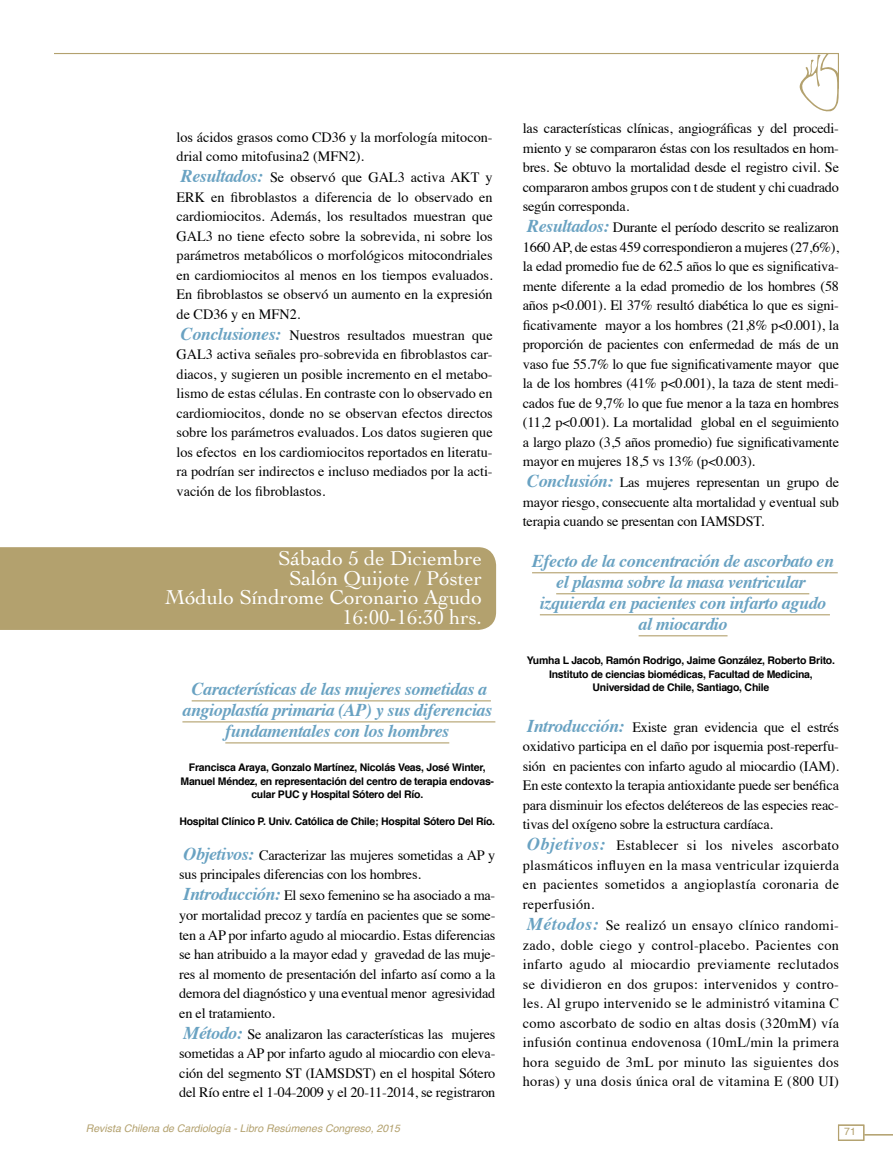
<style>
.page{position:relative;width:893px;height:1170px;background:#fff}
.page>*{position:absolute;margin:0;border:0;box-sizing:border-box;transform-origin:0 0}
.t1{font:21px/19.5px "Cochin";color:#fff;text-align:right}
.t2{font:italic 700 18px/21px "Times";letter-spacing:-.025em;color:#69a2c2;text-align:center}
.t3{font:14.25px/19.5px "Times";color:#000;text-align:justify}
.t4{font:14.25px/19.5px "Times";letter-spacing:.02em;color:#000;text-align:center}
.t5{font:700 10.5px/13.5px "Helvetica";letter-spacing:-.025em;color:#000;text-align:center}
.t6{font:italic 10.5px "Helvetica";color:#b3a16e}
.t7{font:10.5px "Helvetica";color:#b3a16e}
.s1{font-weight:700;font-style:italic;font-size:18px;color:#69a2c2}
</style>
<div class="page">
<svg style="left:54px;top:53px;width:785px;height:59px"></svg>
<svg style="left:864px;top:1134px;width:29px;height:1px"></svg>
<div style="left:838px;top:1124px;width:26px;height:16px;border:1px solid #b3a16e"></div>
<hr style="left:532px;top:572px;width:306px;height:1px;background:#b3a16e">
<hr style="left:556px;top:593px;width:253px;height:1px;background:#b3a16e">
<hr style="left:540px;top:614px;width:290px;height:1px;background:#b3a16e">
<hr style="left:639px;top:635px;width:88px;height:1px;background:#b3a16e">
<hr style="left:192px;top:700px;width:299px;height:1px;background:#b3a16e">
<hr style="left:182px;top:721px;width:313px;height:1px;background:#b3a16e">
<hr style="left:225px;top:742px;width:224px;height:1px;background:#b3a16e">
<div style="left:0;top:547px;width:496px;height:83px;background:#b3a16e"></div>
<p class="t3" style="left:177px;top:126px;width:318px">los ácidos grasos como CD36 y la morfología mitocon&shy;drial como mitofusina2 (MFN2).</p>
<p class="t3" style="left:177px;top:166px;width:318px;text-indent:4px"><span class="s1">Resultados:</span> Se observó que GAL3 activa AKT y ERK en fibroblastos a diferencia de lo observado en cardiomiocitos. Además, los resultados muestran que GAL3 no tiene efecto sobre la sobrevida, ni sobre los parámetros metabólicos o morfológicos mitocondriales en cardiomiocitos al menos en los tiempos evaluados.<br>En fibroblastos se observó un aumento en la expresión de CD36 y en MFN2.</p>
<p class="t3" style="left:177px;top:324px;width:318px;text-indent:4px"><span class="s1">Conclusiones:</span> Nuestros resultados muestran que GAL3 activa señales pro-sobrevida en fibroblastos car&shy;diacos, y sugieren un posible incremento en el metabo&shy;lismo de estas células. En contraste con lo observado en cardiomiocitos, donde no se observan efectos directos sobre los parámetros evaluados. Los datos sugieren que los efectos en los cardiomiocitos reportados en literatu&shy;ra podrían ser indirectos e incluso mediados por la acti&shy;vación de los fibroblastos.</p>
<h1 class="t1" style="left:165px;top:548px;width:319px">Sábado 5 de Diciembre<br>Salón Quijote / Póster<br>Módulo Síndrome Coronario Agudo<br>16:00-16:30 hrs.</h1>
<p class="t2" style="left:182px;top:676px;width:311px">Características de las mujeres sometidas a angioplastía primaria (AP) y sus diferencias fundamentales con los hombres</p>
<p class="t5" style="left:181px;top:761px;width:315px">Francisca Araya, Gonzalo Martínez, Nicolás Veas, José Winter,<br>Manuel Méndez, en representación del centro de terapia endovas&shy;cular PUC y Hospital Sótero del Río.</p>
<p class="t5" style="left:179px;top:815px;width:317px">Hospital Clínico P. Univ. Católica de Chile; Hospital Sótero Del Río.</p>
<p class="t3" style="left:179px;top:844px;width:318px;text-indent:4px"><span class="s1">Objetivos:</span> Caracterizar las mujeres sometidas a AP y sus principales diferencias con los hombres.</p>
<p class="t3" style="left:179px;top:884px;width:318px;text-indent:4px"><span class="s1">Introducción:</span> El sexo femenino se ha asociado a ma&shy;yor mortalidad precoz y tardía en pacientes que se some&shy;ten a AP por infarto agudo al miocardio. Estas diferencias se han atribuido a la mayor edad y gravedad de las muje&shy;res al momento de presentación del infarto así como a la demora del diagnóstico y una eventual menor agresividad en el tratamiento.</p>
<p class="t3" style="left:179px;top:1022px;width:318px;text-align:center"><span class="s1">Método:</span> Se analizaron las características las mujeres sometidas a AP por infarto agudo al miocardio con eleva&shy;ción del segmento ST (IAMSDST) en el hospital Sótero del Río entre el 1-04-2009 y el 20-11-2014, se registraron</p>
<p class="t3" style="left:523px;top:117px;width:318px">las características clínicas, angiográficas y del procedi&shy;miento y se compararon éstas con los resultados en hom&shy;bres. Se obtuvo la mortalidad desde el registro civil. Se compararon ambos grupos con t de student y chi cuadrado según corresponda.</p>
<p class="t3" style="left:523px;top:216px;width:318px;text-indent:4px"><span class="s1">Resultados:</span> Durante el período descrito se realizaron 1660 AP, de estas 459 correspondieron a mujeres (27,6%), la edad promedio fue de 62.5 años lo que es significativa&shy;mente diferente a la edad promedio de los hombres (58 años p&lt;0.001). El 37% resultó diabética lo que es signi&shy;ficativamente mayor a los hombres (21,8% p&lt;0.001), la proporción de pacientes con enfermedad de más de un vaso fue 55.7% lo que fue significativamente mayor que la de los hombres (41% p&lt;0.001), la taza de stent medi&shy;cados fue de 9,7% lo que fue menor a la taza en hombres (11,2 p&lt;0.001). La mortalidad global en el seguimiento a largo plazo (3,5 años promedio) fue significativamente mayor en mujeres 18,5 vs 13% (p&lt;0.003).</p>
<p class="t3" style="left:523px;top:471px;width:318px;text-indent:4px"><span class="s1">Conclusión:</span> Las mujeres representan un grupo de mayor riesgo, consecuente alta mortalidad y eventual sub terapia cuando se presentan con IAMSDST.</p>
<p class="t2" style="left:532px;top:548px;width:304px">Efecto de la concentración de ascorbato en el plasma sobre la masa ventricular izquierda en pacientes con infarto agudo al miocardio</p>
<p class="t5" style="left:527px;top:654px;width:310px">Yumha L Jacob, Ramón Rodrigo, Jaime González, Roberto Brito.<br>Instituto de ciencias biomédicas, Facultad de Medicina,<br>Universidad de Chile, Santiago, Chile</p>
<p class="t3" style="left:523px;top:716px;width:318px;text-indent:4px"><span class="s1">Introducción:</span> Existe gran evidencia que el estrés oxidativo participa en el daño por isquemia post-reperfu&shy;sión en pacientes con infarto agudo al miocardio (IAM).<br>En este contexto la terapia antioxidante puede ser benéfica para disminuir los efectos delétereos de las especies reac&shy;tivas del oxígeno sobre la estructura cardíaca.</p>
<p class="t3" style="left:523px;top:834px;width:318px;text-indent:4px"><span class="s1">Objetivos:</span> Establecer si los niveles ascorbato plasmáticos influyen en la masa ventricular izquierda en pacientes sometidos a angioplastía coronaria de reperfusión.</p>
<p class="t4" style="left:523px;top:914px;width:318px"><span class="s1">Métodos:</span> Se realizó un ensayo clínico randomi&shy;zado, doble ciego y control-placebo. Pacientes con infarto agudo al miocardio previamente reclutados se dividieron en dos grupos: intervenidos y contro&shy;les. Al grupo intervenido se le administró vitamina C como ascorbato de sodio en altas dosis (320mM) vía infusión continua endovenosa (10mL/min la primera hora seguido de 3mL por minuto las siguientes dos horas) y una dosis única oral de vitamina E (800 UI)</p>
<p class="t6" style="left:86px;top:1120px;width:315px">Revista Chilena de Cardiología - Libro Resúmenes Congreso, 2015</p>
<p class="t7" style="left:844px;top:1123px;width:13px">71</p>
</div>
